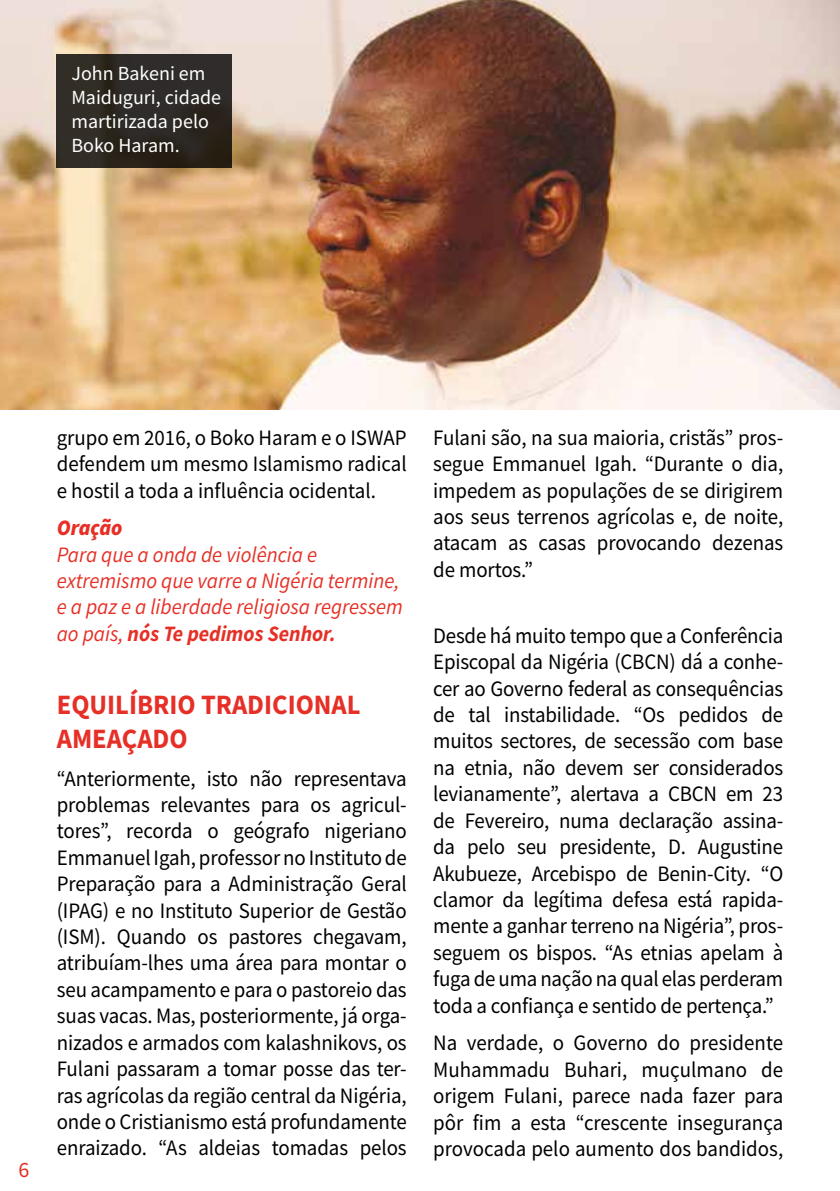
<style>
.page{position:relative;width:840px;height:1191px;background:#fff}
.page>*{position:absolute;margin:0;border:0;box-sizing:border-box;transform-origin:0 0}
.t1{font:700 28px/33.6px "Source Sans Pro";color:#e63027;scale:.95 1}
.t2{font:22px/26.4px "Source Sans Pro";letter-spacing:-.005em;color:#000;text-align:justify;scale:.95 1}
.t3{font:italic 22px/26.4px "Source Sans Pro";color:#e63027;scale:.95 1}
.t4{font:italic 900 22px "Source Sans Pro";color:#e63027;scale:.95 1}
.t5{font:22px "Source Sans Pro";color:#e63027}
.t6{font:20px/24px "Source Sans Pro";color:#fff}
.s1{font-weight:700}
</style>
<div class="page">
<img style="left:0;top:0;width:839px;height:409px">
<div style="left:57px;top:54px;width:174px;height:114px;background:linear-gradient(to bottom,#302e2c,#2a241b)"></div>
<p class="t6" style="left:71px;top:61px;width:151px">John Bakeni em<br>Maiduguri, cidade martirizada pelo<br>Boko Haram.</p>
<p class="t5" style="left:18px;top:1155px;width:12px">6</p>
<p class="t2" style="left:57px;top:424px;width:370px">grupo em 2016, o Boko Haram e o ISWAP defendem um mesmo Islamismo radical e hostil a toda a influência ocidental.</p>
<p class="t4" style="left:57px;top:513px;width:71px">Oração</p>
<p class="t3" style="left:57px;top:541px;width:365px">Para que a onda de violência e extremismo que varre a Nigéria termine, e a paz e a liberdade religiosa regressem ao país, <span class="s1">nós Te pedimos Senhor.</span></p>
<p class="t1" style="left:57px;top:687px;width:321px">EQUILÍBRIO TRADICIONAL<br>AMEAÇADO</p>
<p class="t2" style="left:57px;top:765px;width:370px">“Anteriormente, isto não representava problemas relevantes para os agricul&shy;tores”, recorda o geógrafo nigeriano Emmanuel Igah, professor no Instituto de Preparação para a Administração Geral (IPAG) e no Instituto Superior de Gestão (ISM). Quando os pastores chegavam, atribuíam-lhes uma área para montar o seu acampamento e para o pastoreio das suas vacas. Mas, posteriormente, já orga&shy;nizados e armados com kalashnikovs, os Fulani passaram a tomar posse das ter&shy;ras agrícolas da região central da Nigéria, onde o Cristianismo está profundamente enraizado. “As aldeias tomadas pelos</p>
<p class="t2" style="left:433px;top:424px;width:370px">Fulani são, na sua maioria, cristãs” pros&shy;segue Emmanuel Igah. “Durante o dia, impedem as populações de se dirigirem aos seus terrenos agrícolas e, de noite, atacam as casas provocando dezenas de mortos.”</p>
<p class="t2" style="left:433px;top:622px;width:370px">Desde há muito tempo que a Conferência Episcopal da Nigéria (CBCN) dá a conhe&shy;cer ao Governo federal as consequências de tal instabilidade. “Os pedidos de muitos sectores, de secessão com base na etnia, não devem ser considerados levianamente”, alertava a CBCN em 23 de Fevereiro, numa declaração assina&shy;da pelo seu presidente, D. Augustine Akubueze, Arcebispo de Benin-City. “O clamor da legítima defesa está rapida&shy;mente a ganhar terreno na Nigéria”, pros&shy;seguem os bispos. “As etnias apelam à fuga de uma nação na qual elas perderam toda a confiança e sentido de pertença.”</p>
<p class="t2" style="left:433px;top:1029px;width:370px">Na verdade, o Governo do presidente Muhammadu Buhari, muçulmano de origem Fulani, parece nada fazer para pôr fim a esta “crescente insegurança provocada pelo aumento dos bandidos,</p>
</div>
